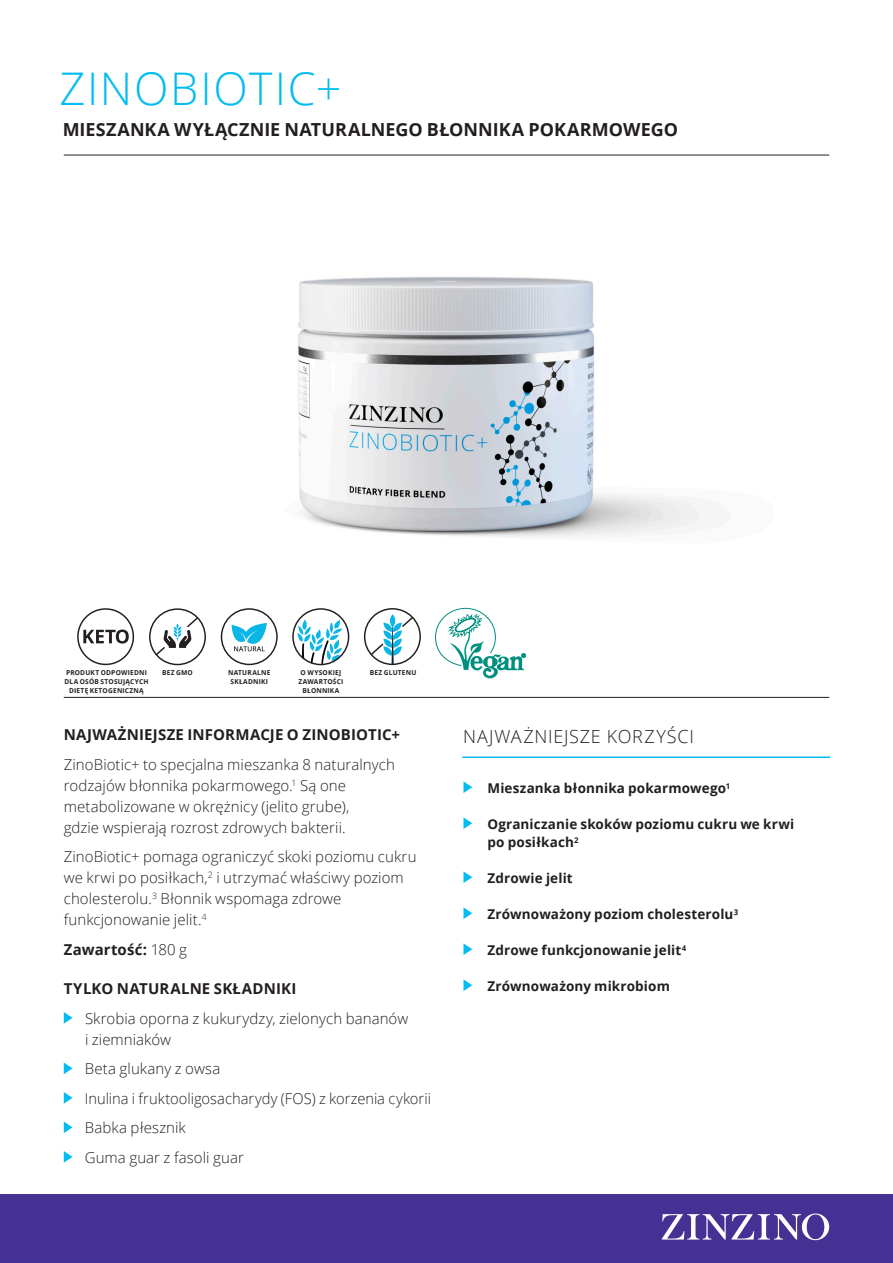
<style>
.page{position:relative;width:893px;height:1263px;background:#fff}
.page>*{position:absolute;margin:0;border:0;box-sizing:border-box;transform-origin:0 0}
.t1{font:300 45px "Open Sans";letter-spacing:.04em;color:#00bcf1}
.t2{font:700 18px "Open Sans";color:#231f20}
.t3{font:300 18px "Open Sans";letter-spacing:.045em;color:#231f20}
.Brödtext_ingress_Lig{font:300 15px/21px "Open Sans";letter-spacing:.005em;color:#231f20}
.Punktlista_Light_10{font:300 15px/21px "Open Sans";letter-spacing:.005em;color:#231f20}
.Brödtext_ingress_Lig-2{font:700 15px "Open Sans";letter-spacing:.01em;color:#231f20}
.Brödtext_Key_Benefit{font:700 13.5px/18px "Open Sans";letter-spacing:.01em;color:#231f20}
.t4{font:700 6.75px/9px "Open Sans";letter-spacing:.03em;color:#231f20;text-align:center}
.s1{font-weight:300}
</style>
<div class="page">
<div style="left:0;top:1194px;width:893px;height:69px;background:#443193"></div>
<svg style="left:662px;top:1213px;width:167px;height:27px"></svg>
<img style="left:149px;top:277px;width:554px;height:384px">
<svg style="left:77px;top:608px;width:58px;height:58px"></svg>
<svg style="left:154px;top:615px;width:46px;height:42px"></svg>
<div style="left:149px;top:608px;width:57px;height:57px;border:1px solid #231f20;border-radius:50%"></div>
<svg style="left:232px;top:623px;width:35px;height:28px"></svg>
<div style="left:221px;top:608px;width:57px;height:57px;border:1px solid #231f20;border-radius:50%"></div>
<hr style="left:64px;top:697px;width:765px;height:1px;background:#231f20">
<hr style="left:64px;top:155px;width:765px;height:1px;background:#231f20">
<svg style="left:369px;top:614px;width:46px;height:50px"></svg>
<div style="left:364px;top:608px;width:57px;height:57px;border:1px solid #231f20;border-radius:50%"></div>
<svg style="left:463px;top:781px;width:9px;height:12px"></svg>
<svg style="left:463px;top:817px;width:9px;height:12px"></svg>
<svg style="left:463px;top:871px;width:9px;height:12px"></svg>
<svg style="left:463px;top:907px;width:9px;height:12px"></svg>
<svg style="left:463px;top:943px;width:9px;height:12px"></svg>
<svg style="left:463px;top:979px;width:9px;height:12px"></svg>
<hr style="left:462px;top:756px;width:368px;height:2px;background:#00bcf1">
<svg style="left:435px;top:608px;width:91px;height:71px"></svg>
<svg style="left:297px;top:620px;width:45px;height:44px"></svg>
<div style="left:292px;top:608px;width:57px;height:57px;border:1px solid #231f20;border-radius:50%"></div>
<svg style="left:64px;top:1012px;width:9px;height:12px"></svg>
<svg style="left:64px;top:1062px;width:9px;height:12px"></svg>
<svg style="left:64px;top:1092px;width:9px;height:12px"></svg>
<svg style="left:64px;top:1121px;width:9px;height:12px"></svg>
<svg style="left:64px;top:1151px;width:9px;height:12px"></svg>
<p class="t1" style="left:60px;top:57px;width:283px">ZINOBIOTIC+</p>
<p class="t2" style="left:63px;top:117px;width:617px">MIESZANKA WYŁĄCZNIE NATURALNEGO BŁONNIKA POKARMOWEGO</p>
<p class="t4" style="left:298px;top:667px;width:46px">O WYSOKIEJ<br>ZAWARTOŚCI<br>BŁONNIKA</p>
<p class="t4" style="left:64px;top:668px;width:85px">PRODUKT ODPOWIEDNI<br>DLA OSÓB STOSUJĄCYCH<br>DIETĘ KETOGENICZNĄ</p>
<p class="t4" style="left:162px;top:668px;width:32px">BEZ GMO</p>
<p class="t4" style="left:228px;top:668px;width:44px">NATURALNE<br>SKŁADNIKI</p>
<p class="t4" style="left:370px;top:668px;width:48px">BEZ GLUTENU</p>
<p class="Brödtext_ingress_Lig-2" style="left:64px;top:724px;width:338px">NAJWAŻNIEJSZE INFORMACJE O ZINOBIOTIC+</p>
<p class="Brödtext_ingress_Lig" style="left:64px;top:753px;width:333px">ZinoBiotic+ to specjalna mieszanka 8 naturalnych rodzajów błonnika pokarmowego.<sup>1</sup> Są one metabolizowane w okrężnicy (jelito grube),<br>gdzie wspierają rozrost zdrowych bakterii.</p>
<p class="Brödtext_ingress_Lig" style="left:64px;top:846px;width:354px">ZinoBiotic+ pomaga ograniczyć skoki poziomu cukru we krwi po posiłkach,<sup>2</sup> i utrzymać właściwy poziom cholesterolu.<sup>3</sup> Błonnik wspomaga zdrowe funkcjonowanie jelit.<sup>4</sup></p>
<p class="Brödtext_ingress_Lig-2" style="left:64px;top:939px;width:125px">Zawartość: <span class="s1">180 g</span></p>
<p class="Brödtext_ingress_Lig-2" style="left:64px;top:978px;width:234px">TYLKO NATURALNE SKŁADNIKI</p>
<p class="Punktlista_Light_10" style="left:85px;top:1007px;width:325px">Skrobia oporna z kukurydzy, zielonych bananów i ziemniaków</p>
<p class="Punktlista_Light_10" style="left:85px;top:1058px;width:137px">Beta glukany z owsa</p>
<p class="Punktlista_Light_10" style="left:85px;top:1087px;width:348px">Inulina i fruktooligosacharydy (FOS) z korzenia cykorii</p>
<p class="Punktlista_Light_10" style="left:85px;top:1117px;width:103px">Babka płesznik</p>
<p class="Punktlista_Light_10" style="left:85px;top:1146px;width:161px">Guma guar z fasoli guar</p>
<p class="t3" style="left:463px;top:724px;width:232px">NAJWAŻNIEJSZE KORZYŚCI</p>
<p class="Brödtext_Key_Benefit" style="left:487px;top:779px;width:244px">Mieszanka błonnika pokarmowego<sup>1</sup></p>
<p class="Brödtext_Key_Benefit" style="left:487px;top:815px;width:308px">Ograniczanie skoków poziomu cukru we krwi po posiłkach<sup>2</sup></p>
<p class="Brödtext_Key_Benefit" style="left:487px;top:869px;width:87px">Zdrowie jelit</p>
<p class="Brödtext_Key_Benefit" style="left:487px;top:905px;width:252px">Zrównoważony poziom cholesterolu<sup>3</sup></p>
<p class="Brödtext_Key_Benefit" style="left:487px;top:941px;width:200px">Zdrowe funkcjonowanie jelit<sup>4</sup></p>
<p class="Brödtext_Key_Benefit" style="left:487px;top:977px;width:184px">Zrównoważony mikrobiom</p>
</div>
